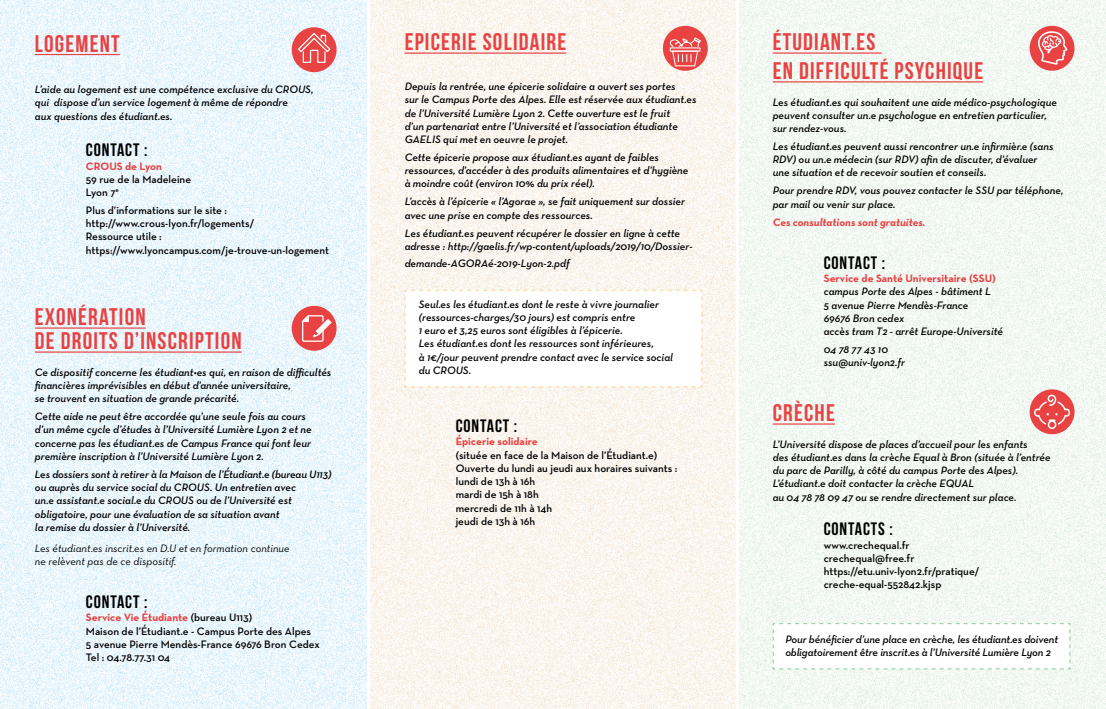
<style>
.page{position:relative;width:1106px;height:709px;background:#fff}
.page>*{position:absolute;margin:0;border:0;box-sizing:border-box;transform-origin:0 0}
.t1{font:700 24px/24px "Bebas Neue";letter-spacing:.05em;color:#e84242}
.t2{font:700 18px "Bebas Neue";letter-spacing:.05em;color:#000}
.t3{font:italic 600 11px/13.2px "Neutra Text";color:#000}
.t4{font:600 11px/13.2px "Neutra Text";color:#000}
.t5{font:italic 11px/13.2px "Neutra Text";color:#000}
.t6{font:700 11px "Neutra Text";color:#e84242}
.t7{font:italic 700 11px "Neutra Text";color:#e84242}
.s1{font-weight:700;color:#e84242}
</style>
<div class="page">
<img style="left:0;top:0;width:1106px;height:709px">
<hr style="left:367px;top:0;width:3px;height:709px;background:#fff">
<hr style="left:735px;top:0;width:3px;height:709px;background:#fff">
<hr style="left:35px;top:54px;width:85px;height:1px;background:#e84242">
<hr style="left:35px;top:327px;width:111px;height:2px;background:#e84242">
<hr style="left:35px;top:351px;width:207px;height:2px;background:#e84242">
<div style="left:292px;top:27px;width:44px;height:45px;background:#e84242;border-radius:50%"></div>
<svg style="left:297px;top:34px;width:34px;height:29px"></svg>
<div style="left:292px;top:306px;width:44px;height:45px;background:#e84242;border-radius:50%"></div>
<svg style="left:302px;top:315px;width:30px;height:27px"></svg>
<hr style="left:405px;top:52px;width:161px;height:2px;background:#e84242">
<svg style="left:404px;top:289px;width:299px;height:99px"></svg>
<div style="left:663px;top:26px;width:44px;height:45px;background:#e84242;border-radius:50%"></div>
<svg style="left:669px;top:37px;width:32px;height:29px"></svg>
<hr style="left:772px;top:52px;width:109px;height:2px;background:#e84242">
<hr style="left:772px;top:81px;width:211px;height:1px;background:#e84242">
<hr style="left:772px;top:423px;width:62px;height:1px;background:#e84242">
<svg style="left:772px;top:622px;width:298px;height:48px"></svg>
<div style="left:1029px;top:26px;width:45px;height:45px;background:#e84242;border-radius:50%"></div>
<svg style="left:1038px;top:31px;width:29px;height:34px"></svg>
<div style="left:1029px;top:389px;width:45px;height:45px;background:#e84242;border-radius:50%"></div>
<div style="left:1047px;top:420px;width:9px;height:9px;border:2px solid #fff;border-radius:50%"></div>
<svg style="left:1033px;top:393px;width:37px;height:33px"></svg>
<h1 class="t1" style="left:35px;top:31px;width:86px">LOGEMENT</h1>
<p class="t3" style="left:35px;top:82px;width:280px">L’aide au logement est une compétence exclusive du CROUS, qui dispose d’un service logement à même de répondre</p>
<p class="t3" style="left:35px;top:110px;width:139px">aux questions des étudiant.es.</p>
<h2 class="t2" style="left:86px;top:140px;width:63px">CONTACT :</h2>
<p class="t6" style="left:86px;top:159px;width:78px">CROUS de Lyon</p>
<p class="t4" style="left:86px;top:172px;width:107px">59 rue de la Madeleine<br>Lyon 7<sup>e</sup></p>
<p class="t4" style="left:86px;top:203px;width:244px">Plus d’informations sur le site : http://www.crous-lyon.fr/logements/<br>Ressource utile : https://www.lyoncampus.com/je-trouve-un-logement</p>
<h1 class="t1" style="left:35px;top:305px;width:208px">EXONÉRATION<br>DE DROITS D’INSCRIPTION</h1>
<p class="t3" style="left:35px;top:365px;width:298px">Ce dispositif concerne les étudiant•es qui, en raison de difficultés financières imprévisibles en début d’année universitaire,<br>se trouvent en situation de grande précarité.</p>
<p class="t3" style="left:35px;top:410px;width:278px">Cette aide ne peut être accordée qu’une seule fois au cours d’un même cycle d’études à l’Université Lumière Lyon 2 et ne concerne pas les étudiant.es de Campus France qui font leur première inscription à l’Université Lumière Lyon 2.</p>
<p class="t3" style="left:35px;top:467px;width:298px">Les dossiers sont à retirer à la Maison de l’Étudiant.e (bureau U113) ou auprès du service social du CROUS. Un entretien avec<br>un.e assistant.e social.e du CROUS ou de l’Université est obligatoire, pour une évaluation de sa situation avant<br>la remise du dossier à l’Université.</p>
<p class="t5" style="left:35px;top:541px;width:256px">Les étudiant.es inscrit.es en D.U et en formation continue ne relèvent pas de ce dispositif.</p>
<h2 class="t2" style="left:86px;top:592px;width:63px">CONTACT :</h2>
<p class="t4" style="left:86px;top:611px;width:235px"><span class="s1">Service Vie Étudiante</span> (bureau U113)<br>Maison de l’Étudiant.e - Campus Porte des Alpes<br>5 avenue Pierre Mendès-France 69676 Bron Cedex Tel : 04.78.77.31 04</p>
<h1 class="t1" style="left:405px;top:30px;width:163px">EPICERIE SOLIDAIRE</h1>
<p class="t3" style="left:405px;top:80px;width:293px">Depuis la rentrée, une épicerie solidaire a ouvert ses portes<br>sur le Campus Porte des Alpes. Elle est réservée aux étudiant.es de l’Université Lumière Lyon 2. Cette ouverture est le fruit<br>d’un partenariat entre l’Université et l’association étudiante GAELIS qui met en oeuvre le projet.</p>
<p class="t3" style="left:405px;top:150px;width:285px">Cette épicerie propose aux étudiant.es ayant de faibles ressources, d’accéder à des produits alimentaires et d’hygiène à moindre coût (environ 10% du prix réel).</p>
<p class="t3" style="left:405px;top:195px;width:282px">L’accès à l’épicerie « l’Agorae », se fait uniquement sur dossier avec une prise en compte des ressources.</p>
<p class="t3" style="left:405px;top:226px;width:289px">Les étudiant.es peuvent récupérer le dossier en ligne à cette adresse : http://gaelis.fr/wp-content/uploads/2019/10/Dossier-</p>
<p class="t3" style="left:405px;top:256px;width:167px">demande-AGORAé-2019-Lyon-2.pdf</p>
<p class="t3" style="left:419px;top:297px;width:256px">Seul.es les étudiant.es dont le reste à vivre journalier (ressources-charges/30 jours) est compris entre<br>1 euro et 3,25 euros sont éligibles à l’épicerie.<br>Les étudiant.es dont les ressources sont inférieures,<br>à 1€/jour peuvent prendre contact avec le service social du CROUS.</p>
<h2 class="t2" style="left:456px;top:416px;width:63px">CONTACT :</h2>
<p class="t6" style="left:456px;top:435px;width:84px">Épicerie solidaire</p>
<p class="t4" style="left:456px;top:448px;width:223px">(située en face de la Maison de l’Étudiant.e)<br>Ouverte du lundi au jeudi aux horaires suivants : lundi de 13h à 16h<br>mardi de 15h à 18h<br>mercredi de 11h à 14h<br>jeudi de 13h à 16h</p>
<h1 class="t1" style="left:772px;top:27px;width:212px;line-height:28.8px">ÉTUDIANT.ES<br>EN DIFFICULTÉ PSYCHIQUE</h1>
<p class="t3" style="left:772px;top:95px;width:286px">Les étudiant.es qui souhaitent une aide médico-psychologique peuvent consulter un.e psychologue en entretien particulier, sur rendez-vous.</p>
<p class="t3" style="left:772px;top:139px;width:282px">Les étudiant.es peuvent aussi rencontrer un.e infirmièr.e (sans<br>RDV) ou un.e médecin (sur RDV) afin de discuter, d’évaluer une situation et de recevoir soutien et conseils.</p>
<p class="t3" style="left:772px;top:184px;width:292px">Pour prendre RDV, vous pouvez contacter le SSU par téléphone, par mail ou venir sur place.</p>
<p class="t7" style="left:772px;top:215px;width:154px">Ces consultations sont gratuites.</p>
<h2 class="t2" style="left:823px;top:253px;width:63px">CONTACT :</h2>
<p class="t6" style="left:823px;top:271px;width:174px">Service de Santé Universitaire (SSU)</p>
<p class="t3" style="left:823px;top:285px;width:181px">campus Porte des Alpes - bâtiment L<br>5 avenue Pierre Mendès-France<br>69676 Bron cedex<br>accès tram T2 - arrêt Europe-Université</p>
<p class="t3" style="left:823px;top:342px;width:83px">04 78 77 43 10 ssu@univ-lyon2.fr</p>
<h1 class="t1" style="left:772px;top:401px;width:64px">CRÈCHE</h1>
<p class="t3" style="left:772px;top:437px;width:279px">L’Université dispose de places d’accueil pour les enfants<br>des étudiant.es dans la crèche Equal à Bron (située à l’entrée du parc de Parilly, à côté du campus Porte des Alpes).<br>L’étudiant.e doit contacter la crèche EQUAL<br>au 04 78 78 09 47 ou se rendre directement sur place.</p>
<h2 class="t2" style="left:823px;top:519px;width:71px">CONTACTS :</h2>
<p class="t4" style="left:823px;top:538px;width:157px">www.crechequal.fr crechequal@free.fr https://etu.univ-lyon2.fr/pratique/ creche-equal-552842.kjsp</p>
<p class="t3" style="left:785px;top:632px;width:274px">Pour bénéficier d’une place en crèche, les étudiant.es doivent obligatoirement être inscrit.es à l’Université Lumière Lyon 2</p>
</div>
